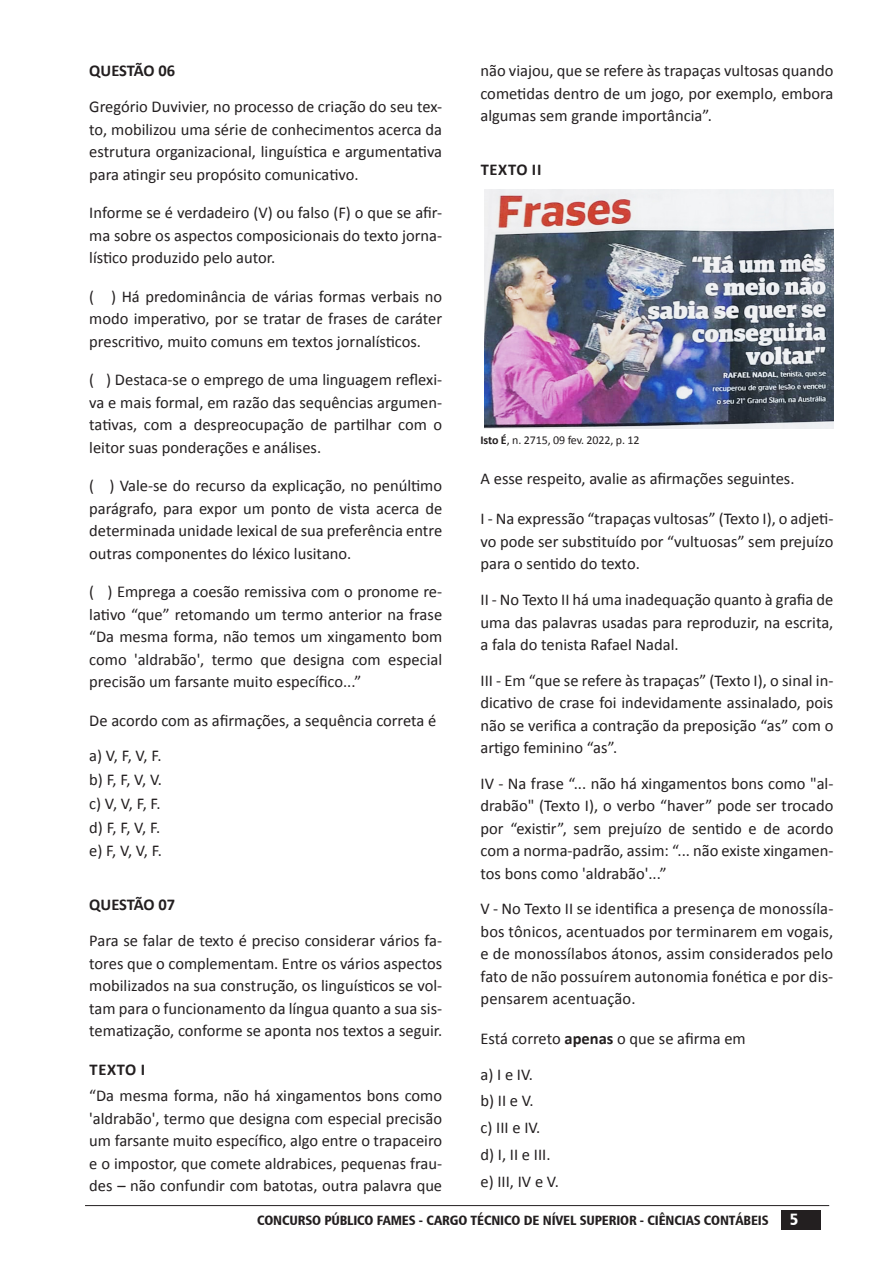
<style>
.page{position:relative;width:893px;height:1263px;background:#fff}
.page>*{position:absolute;margin:0;border:0;box-sizing:border-box;transform-origin:0 0}
.t1{font:16.5px/22.5px "Calibri";color:#231f20;text-align:justify}
.t2{font:700 16.5px "Calibri";letter-spacing:.01em;color:#231f20}
.t3{font:16.5px "Humanist 777 BT Black Condensed B";color:#fff}
.t4{font:13.5px "Humanist 777 BT Black Condensed B";letter-spacing:-.01em;color:#231f20}
.t5{font:12px "Calibri";letter-spacing:-.01em;color:#231f20}
.s1{font-weight:700}
</style>
<div class="page">
<hr style="left:85px;top:1205px;width:744px;height:1px;background:#231f20">
<div style="left:781px;top:1210px;width:39px;height:19px;background:#231f20"></div>
<img style="left:485px;top:189px;width:348px;height:240px">
<p class="t2" style="left:89px;top:60px;width:11px">QUEST</p>
<p class="t2" style="left:134px;top:60px;width:43px">ÃO 06</p>
<p class="t1" style="left:89px;top:95px;width:354px">Gregório Duvivier, no processo de criação do seu tex&shy;to, mobilizou uma série de conhecimentos acerca da estrutura organizacional, linguística e argumentativa para atingir seu propósito comunicativo.</p>
<p class="t1" style="left:89px;top:202px;width:354px">Informe se é verdadeiro (V) ou falso (F) o que se afir&shy;ma sobre os aspectos composicionais do texto jorna&shy;lístico produzido pelo autor.</p>
<p class="t1" style="left:89px;top:285px;width:354px">( ) Há predominância de várias formas verbais no modo imperativo, por se tratar de frases de caráter prescritivo, muito comuns em textos jornalísticos.</p>
<p class="t1" style="left:89px;top:369px;width:354px">( ) Destaca-se o emprego de uma linguagem reflexi&shy;va e mais formal, em razão das sequências argumen&shy;tativas, com a despreocupação de partilhar com o leitor suas ponderações e análises.</p>
<p class="t1" style="left:89px;top:475px;width:354px">( ) Vale-se do recurso da explicação, no penúltimo parágrafo, para expor um ponto de vista acerca de determinada unidade lexical de sua preferência entre outras componentes do léxico lusitano.</p>
<p class="t1" style="left:89px;top:581px;width:354px">( ) Emprega a coesão remissiva com o pronome re&shy;lativo “que” retomando um termo anterior na frase “Da mesma forma, não temos um xingamento bom como 'aldrabão', termo que designa com especial precisão um farsante muito específico...”</p>
<p class="t1" style="left:89px;top:703px;width:349px;line-height:35.5px">De acordo com as afirmações, a sequência correta é a) V, F, V, F.</p>
<p class="t1" style="left:89px;top:768px;width:74px;line-height:23.7px">b) F, F, V, V. c) V, V, F, F. d) F, F, V, F. e) F, V, V, F.</p>
<p class="t2" style="left:89px;top:894px;width:11px">QUEST</p>
<p class="t2" style="left:134px;top:894px;width:43px">ÃO 07</p>
<p class="t1" style="left:89px;top:929px;width:354px">Para se falar de texto é preciso considerar vários fa&shy;tores que o complementam. Entre os vários aspectos mobilizados na sua construção, os linguísticos se vol&shy;tam para o funcionamento da língua quanto a sua sis&shy;tematização, conforme se aponta nos textos a seguir.</p>
<p class="t2" style="left:90px;top:1058px;width:55px">Texto I</p>
<p class="t1" style="left:89px;top:1084px;width:354px">“Da mesma forma, não há xingamentos bons como 'aldrabão', termo que designa com especial precisão um farsante muito específico, algo entre o trapaceiro e o impostor, que comete aldrabices, pequenas frau&shy;des – não confundir com batotas, outra palavra que</p>
<p class="t1" style="left:480px;top:60px;width:354px">não viajou, que se refere às trapaças vultosas quando cometidas dentro de um jogo, por exemplo, embora algumas sem grande importância”.</p>
<p class="t2" style="left:481px;top:159px;width:56px">Texto II</p>
<p class="t5" style="left:480px;top:433px;width:161px"><span class="s1">Isto É</span>, n. 2715, 09 fev. 2022, p. 12</p>
<p class="t1" style="left:480px;top:468px;width:316px">A esse respeito, avalie as afirmações seguintes.</p>
<p class="t1" style="left:480px;top:508px;width:354px">I - Na expressão “trapaças vultosas” (Texto I), o adjeti&shy;vo pode ser substituído por “vultuosas” sem prejuízo para o sentido do texto.</p>
<p class="t1" style="left:480px;top:588px;width:354px">II - No Texto II há uma inadequação quanto à grafia de uma das palavras usadas para reproduzir, na escrita, a fala do tenista Rafael Nadal.</p>
<p class="t1" style="left:480px;top:669px;width:354px">III - Em “que se refere às trapaças” (Texto I), o sinal in&shy;dicativo de crase foi indevidamente assinalado, pois não se verifica a contração da preposição “as” com o artigo feminino “as”.</p>
<p class="t1" style="left:480px;top:772px;width:354px">IV - Na frase “... não há xingamentos bons como "al&shy;drabão" (Texto I), o verbo “haver” pode ser trocado por “existir”, sem prejuízo de sentido e de acordo com a norma-padrão, assim: “... não existe xingamen&shy;tos bons como 'aldrabão'...”</p>
<p class="t1" style="left:480px;top:897px;width:354px">V - No Texto II se identifica a presença de monossíla&shy;bos tônicos, acentuados por terminarem em vogais, e de monossílabos átonos, assim considerados pelo fato de não possuírem autonomia fonética e por dis&shy;pensarem acentuação.</p>
<p class="t1" style="left:480px;top:1021px;width:267px;line-height:35.5px">Está correto <span class="s1">apenas</span> o que se afirma em a) I e IV.</p>
<p class="t1" style="left:480px;top:1088px;width:80px;line-height:26.7px;text-align:left">b) II e V.<br>c) III e IV.<br>d) I, II e III. e) III, IV e V.</p>
<p class="t4" style="left:257px;top:1212px;width:513px">CONCURSO PÚBLICO FAMES - CARGO TÉCNICO DE NÍVEL SUPERIOR - CIÊNCIAS CONTÁBEIS</p>
<p class="t3" style="left:790px;top:1209px;width:10px">5</p>
</div>
